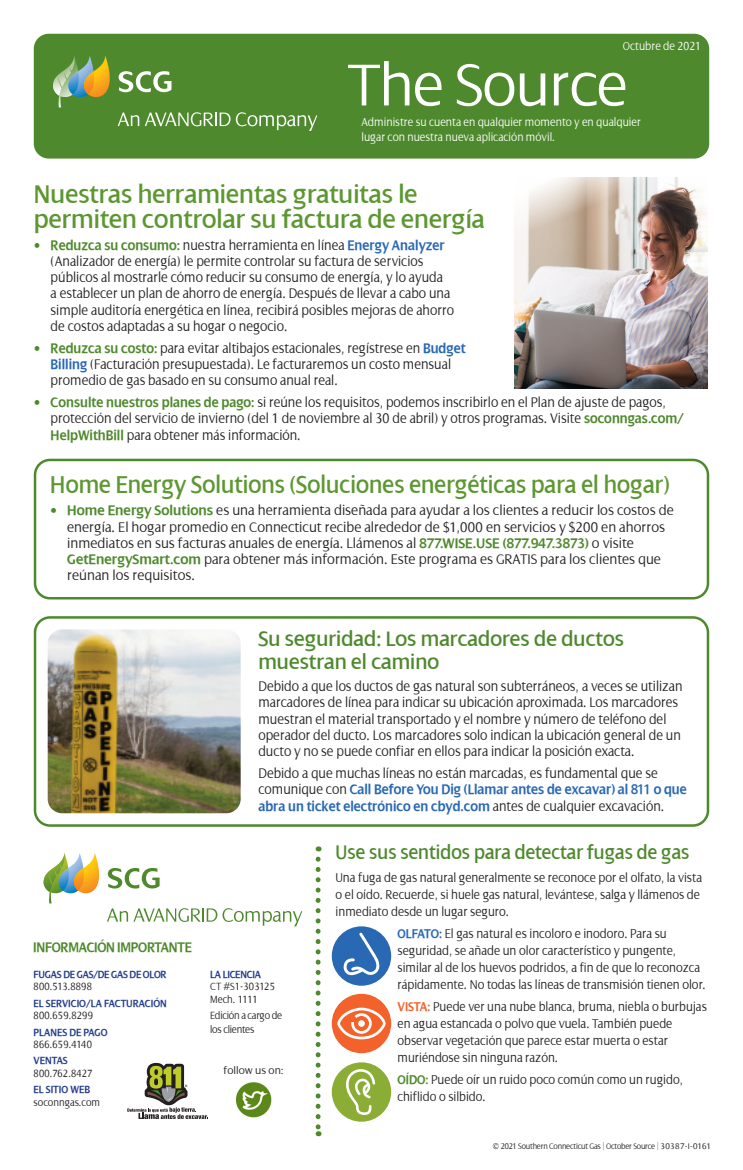
<style>
.page{position:relative;width:743px;height:1170px;background:#fff}
.page>*{position:absolute;margin:0;border:0;box-sizing:border-box;transform-origin:0 0}
.t1{font:300 63.62px "Dialog";letter-spacing:-.02em;color:#fff}
.t2{font:27.5px/25px "Dialog";color:#5c9731;scale:.95 1}
.t3{font:26.25px "Dialog";color:#5c9731;scale:.9 1}
.t4{font:22.5px/23.8px "Dialog";color:#4e892d;scale:.95 1}
.t5{font:21.25px "Dialog";color:#4e892d;scale:.9 1}
.t6{font:300 15px/16.2px "Dialog";color:#231f20;scale:.9 1}
.t7{font:300 15px/16.2px "Dialog";color:#231f20;scale:.95 1}
.t8{font:600 15px "Dialog";letter-spacing:-.02em;color:#4e892d;scale:.9 1}
.t9{font:300 13.75px/16.9px "Dialog";color:#231f20;scale:.9 1}
.t10{font:300 12.5px/15.2px "Dialog";color:#fff;scale:.9 1}
.t11{font:300 11.25px/12.5px "Dialog";color:#231f20;scale:.9 1}
.t12{font:600 11.25px "Dialog";color:#253f8e;scale:.9 1}
.t13{font:600 11.25px "Dialog";letter-spacing:-.025em;color:#253f8e;scale:.9 1}
.t14{font:300 11.25px/13.8px "Dialog";letter-spacing:-.025em;color:#231f20;scale:.9 1}
.t15{font:300 11.25px "Dialog";color:#231f20}
.t16{font:300 8.75px "Dialog";letter-spacing:-.025em;color:#231f20;scale:.92 1}
.s1{font-weight:600;color:#4e892d}
.s2{font-weight:600;color:#2968b3}
.s3{font-weight:600;color:#f2622a}
</style>
<div class="page">
<div style="left:34px;top:34px;width:675px;height:125px;background:#4e892d;border-radius:15px"></div>
<svg style="left:127px;top:1063px;width:81px;height:56px"></svg>
<img style="left:234px;top:1079px;width:39px;height:40px;border-radius:20px">
<svg style="left:315px;top:859px;width:5px;height:277px"></svg>
<svg style="left:236px;top:112px;width:81px;height:19px"></svg>
<svg style="left:53px;top:56px;width:177px;height:70px"></svg>
<svg style="left:44px;top:853px;width:258px;height:73px"></svg>
<img style="left:514px;top:178px;width:194px;height:211px">
<div style="left:34px;top:459px;width:675px;height:141px;border:2px solid #4e892d;border-radius:15px"></div>
<div style="left:34px;top:616px;width:675px;height:211px;border:2px solid #4e892d;border-radius:15px"></div>
<div style="left:332px;top:926px;width:59px;height:60px;background:#2968b3;border-radius:50%"></div>
<div style="left:332px;top:994px;width:59px;height:59px;background:#f2622a;border-radius:50%"></div>
<div style="left:332px;top:1062px;width:59px;height:60px;background:#8bac35;border-radius:50%"></div>
<svg style="left:343px;top:933px;width:37px;height:42px"></svg>
<svg style="left:346px;top:1069px;width:29px;height:46px"></svg>
<svg style="left:337px;top:1008px;width:48px;height:31px"></svg>
<div style="left:358px;top:1020px;width:7px;height:7px;background:#fff;border-radius:50%"></div>
<img style="left:48px;top:629px;width:193px;height:184px">
<p class="t10" style="left:622px;top:38px;width:88px">Octubre de 2021</p>
<h1 class="t1" style="left:347px;top:50px;width:282px">The Source</h1>
<p class="t10" style="left:361px;top:115px;width:312px">Administre su cuenta en qualquier momento y en qualquier lugar con nuestra nueva aplicación móvil.</p>
<h2 class="t2" style="left:34px;top:182px;width:476px">Nuestras herramientas gratuitas le permiten controlar su factura de energía</h2>
<p class="t6" style="left:51px;top:237px;width:449px;text-indent:-17px"><span class="s1">• Reduzca su consumo:</span> nuestra herramienta en línea <span class="s2">Energy Analyzer </span>(Analizador de energía) le permite controlar su factura de servicios públicos al mostrarle cómo reducir su consumo de energía, y lo ayuda<br>a establecer un plan de ahorro de energía. Después de llevar a cabo una simple auditoría energética en línea, recibirá posibles mejoras de ahorro de costos adaptadas a su hogar o negocio.</p>
<p class="t6" style="left:51px;top:340px;width:462px;text-indent:-17px"><span class="s1">• Reduzca su costo:</span> para evitar altibajos estacionales, regístrese en <span class="s2">Budget<br>Billing</span> (Facturación presupuestada). Le facturaremos un costo mensual promedio de gas basado en su consumo anual real.</p>
<p class="t6" style="left:51px;top:394px;width:704px;text-indent:-17px"><span class="s1">• Consulte nuestros planes de pago:</span> si reúne los requisitos, podemos inscribirlo en el Plan de ajuste de pagos, protección del servicio de invierno (del 1 de noviembre al 30 de abril) y otros programas. Visite <span class="s1">soconngas.com/<br>HelpWithBill</span> para obtener más información.</p>
<h3 class="t3" style="left:50px;top:471px;width:689px">Home Energy Solutions (Soluciones energéticas para el hogar)</h3>
<p class="t7" style="left:67px;top:502px;width:640px;text-indent:-17px"><span class="s1">• Home Energy Solutions</span> es una herramienta diseñada para ayudar a los clientes a reducir los costos de energía. El hogar promedio en Connecticut recibe alrededor de $1,000 en servicios y $200 en ahorros inmediatos en sus facturas anuales de energía. Llámenos al <span class="s1">877.WISE.USE (877.947.3873)</span> o visite <span class="s1">GetEnergySmart.com</span> para obtener más información. Este programa es GRATIS para los clientes que reúnan los requisitos.</p>
<p class="t8" style="left:33px;top:940px;width:178px">INFORMACIÓN IMPORTANTE</p>
<p class="t13" style="left:34px;top:968px;width:149px">FUGAS DE GAS/DE GAS DE OLOR</p>
<p class="t11" style="left:34px;top:981px;width:66px">800.513.8898</p>
<p class="t12" style="left:34px;top:997px;width:149px">EL SERVICIO/LA FACTURACIÓN</p>
<p class="t11" style="left:34px;top:1010px;width:68px">800.659.8299</p>
<p class="t12" style="left:34px;top:1026px;width:84px">PLANES DE PAGO</p>
<p class="t11" style="left:34px;top:1038px;width:66px">866.659.4140</p>
<p class="t12" style="left:34px;top:1055px;width:39px">VENTAS</p>
<p class="t11" style="left:34px;top:1067px;width:67px">800.762.8427</p>
<p class="t12" style="left:34px;top:1084px;width:64px">EL SITIO WEB</p>
<p class="t11" style="left:34px;top:1096px;width:76px">soconngas.com</p>
<h3 class="t4" style="left:258px;top:627px;width:386px">Su seguridad: Los marcadores de ductos muestran el camino</h3>
<p class="t6" style="left:258px;top:678px;width:472px">Debido a que los ductos de gas natural son subterráneos, a veces se utilizan marcadores de línea para indicar su ubicación aproximada. Los marcadores muestran el material transportado y el nombre y número de teléfono del operador del ducto. Los marcadores solo indican la ubicación general de un ducto y no se puede confiar en ellos para indicar la posición exacta.</p>
<p class="t6" style="left:258px;top:765px;width:477px">Debido a que muchas líneas no están marcadas, es fundamental que se comunique con <span class="s2">Call Before You Dig (Llamar antes de excavar) al 811 o que abra un ticket electrónico en cbyd.com</span> antes de cualquier excavación.</p>
<p class="t13" style="left:210px;top:968px;width:58px">LA LICENCIA</p>
<p class="t11" style="left:210px;top:981px;width:74px">CT #S1-303125<br>Mech. 1111</p>
<p class="t14" style="left:210px;top:1009px;width:82px">Edición a cargo de los clientes</p>
<p class="t15" style="left:223px;top:1064px;width:62px">follow us on:</p>
<h3 class="t5" style="left:335px;top:841px;width:394px">Use sus sentidos para detectar fugas de gas</h3>
<p class="t9" style="left:335px;top:869px;width:408px">Una fuga de gas natural generalmente se reconoce por el olfato, la vista o el oído. Recuerde, si huele gas natural, levántese, salga y llámenos de inmediato desde un lugar seguro.</p>
<p class="t9" style="left:397px;top:925px;width:344px"><span class="s2">OLFATO:</span> El gas natural es incoloro e inodoro. Para su seguridad, se añade un olor característico y pungente, similar al de los huevos podridos, a fin de que lo reconozca rápidamente. No todas las líneas de transmisión tienen olor.</p>
<p class="t9" style="left:397px;top:999px;width:345px"><span class="s3">VISTA:</span> Puede ver una nube blanca, bruma, niebla o burbujas en agua estancada o polvo que vuela. También puede observar vegetación que parece estar muerta o estar muriéndose sin ninguna razón.</p>
<p class="t9" style="left:397px;top:1072px;width:318px"><span class="s1">OÍDO:</span> Puede oír un ruido poco común como un rugido, chiflido o silbido.</p>
<p class="t16" style="left:493px;top:1141px;width:239px">© 2021 Southern Connecticut Gas | October Source | 30387-I-0161</p>
</div>
